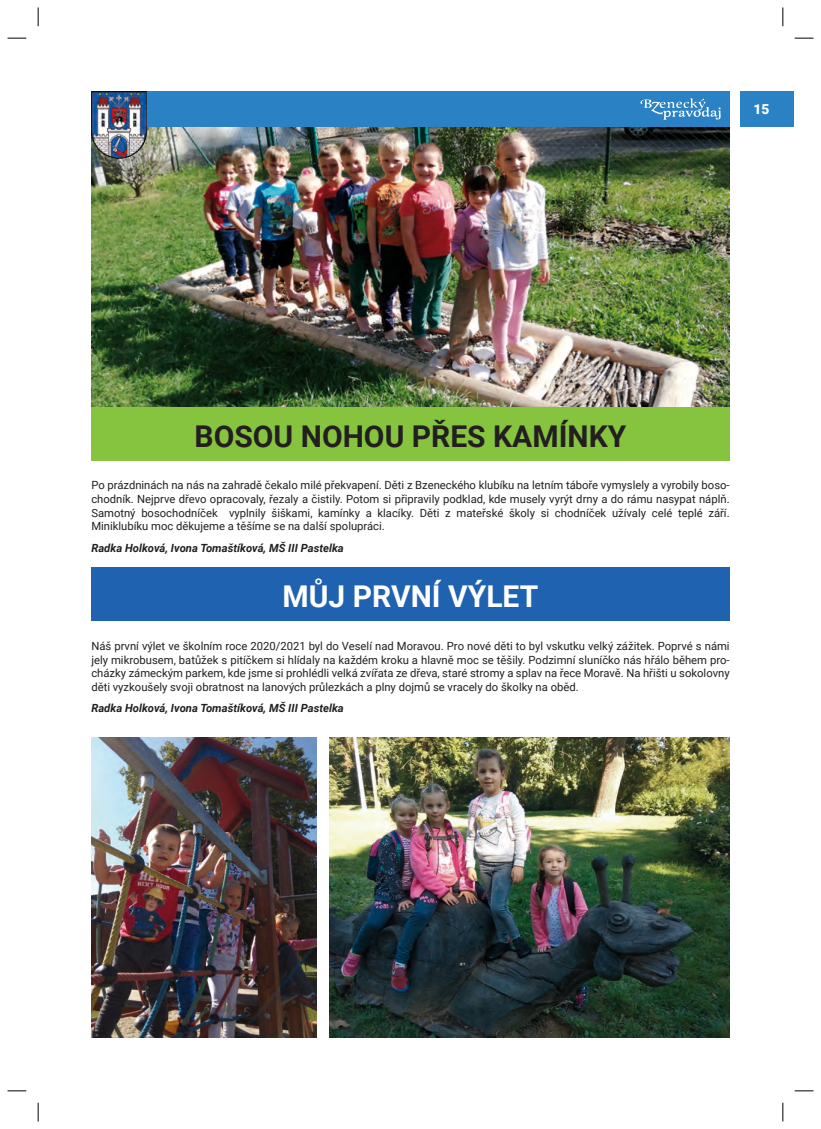
<style>
.page{position:relative;width:821px;height:1129px;background:#fff}
.page>*{position:absolute;margin:0;border:0;box-sizing:border-box;transform-origin:0 0}
.t1{font:700 30px "Roboto";color:#231f20}
.t2{font:700 30px "Roboto";color:#fff}
.t3{font:900 13.75px "Roboto";color:#fff}
.t4{font:11.25px/13.8px "Roboto";color:#231f20;text-align:justify}
.t5{font:italic 700 11.25px "Roboto";color:#231f20}
</style>
<div class="page">
<img style="left:91px;top:127px;width:638px;height:280px">
<div style="left:740px;top:91px;width:53px;height:36px;background:#2a82c4"></div>
<div style="left:91px;top:91px;width:638px;height:36px;background:#2a82c4"></div>
<svg style="left:640px;top:98px;width:81px;height:22px"></svg>
<img style="left:91px;top:91px;width:55px;height:67px">
<div style="left:91px;top:407px;width:638px;height:54px;background:#86c43f"></div>
<div style="left:91px;top:567px;width:638px;height:54px;background:#1f63b0"></div>
<img style="left:91px;top:737px;width:225px;height:300px">
<img style="left:329px;top:737px;width:400px;height:300px">
<svg style="left:8px;top:37px;width:18px;height:2px"></svg>
<svg style="left:37px;top:8px;width:2px;height:18px"></svg>
<svg style="left:782px;top:8px;width:1px;height:18px"></svg>
<svg style="left:794px;top:37px;width:19px;height:2px"></svg>
<svg style="left:8px;top:1090px;width:18px;height:1px"></svg>
<svg style="left:37px;top:1102px;width:2px;height:19px"></svg>
<svg style="left:794px;top:1090px;width:19px;height:1px"></svg>
<svg style="left:782px;top:1102px;width:1px;height:19px"></svg>
<p class="t3" style="left:753px;top:104px;width:17px">15</p>
<h1 class="t1" style="left:194px;top:424px;width:433px">BOSOU NOHOU PŘES KAMÍNKY</h1>
<p class="t4" style="left:91px;top:479px;width:639px">Po prázdninách na nás na zahradě čekalo milé překvapení. Děti z Bzeneckého klubíku na letním táboře vymyslely a vyrobily boso‐ chodník. Nejprve dřevo opracovaly, řezaly a čistily. Potom si připravily podklad, kde musely vyrýt drny a do rámu nasypat náplň.<br>Samotný bosochodníček vyplnily šiškami, kamínky a klacíky. Děti z mateřské školy si chodníček užívaly celé teplé září.<br>Miniklubíku moc děkujeme a těšíme se na další spolupráci.</p>
<p class="t5" style="left:91px;top:543px;width:254px">Radka Holková, Ivona Tomaštíková, MŠ III Pastelka</p>
<h1 class="t2" style="left:282px;top:585px;width:257px">MŮJ PRVNÍ VÝLET</h1>
<p class="t4" style="left:91px;top:640px;width:639px">Náš první výlet ve školním roce 2020/2021 byl do Veselí nad Moravou. Pro nové děti to byl vskutku velký zážitek. Poprvé s námi jely mikrobusem, batůžek s pitíčkem si hlídaly na každém kroku a hlavně moc se těšily. Podzimní sluníčko nás hřálo během pro‐ cházky zámeckým parkem, kde jsme si prohlédli velká zvířata ze dřeva, staré stromy a splav na řece Moravě. Na hřišti u sokolovny děti vyzkoušely svoji obratnost na lanových průlezkách a plny dojmů se vracely do školky na oběd.</p>
<p class="t5" style="left:91px;top:704px;width:254px">Radka Holková, Ivona Tomaštíková, MŠ III Pastelka</p>
</div>
